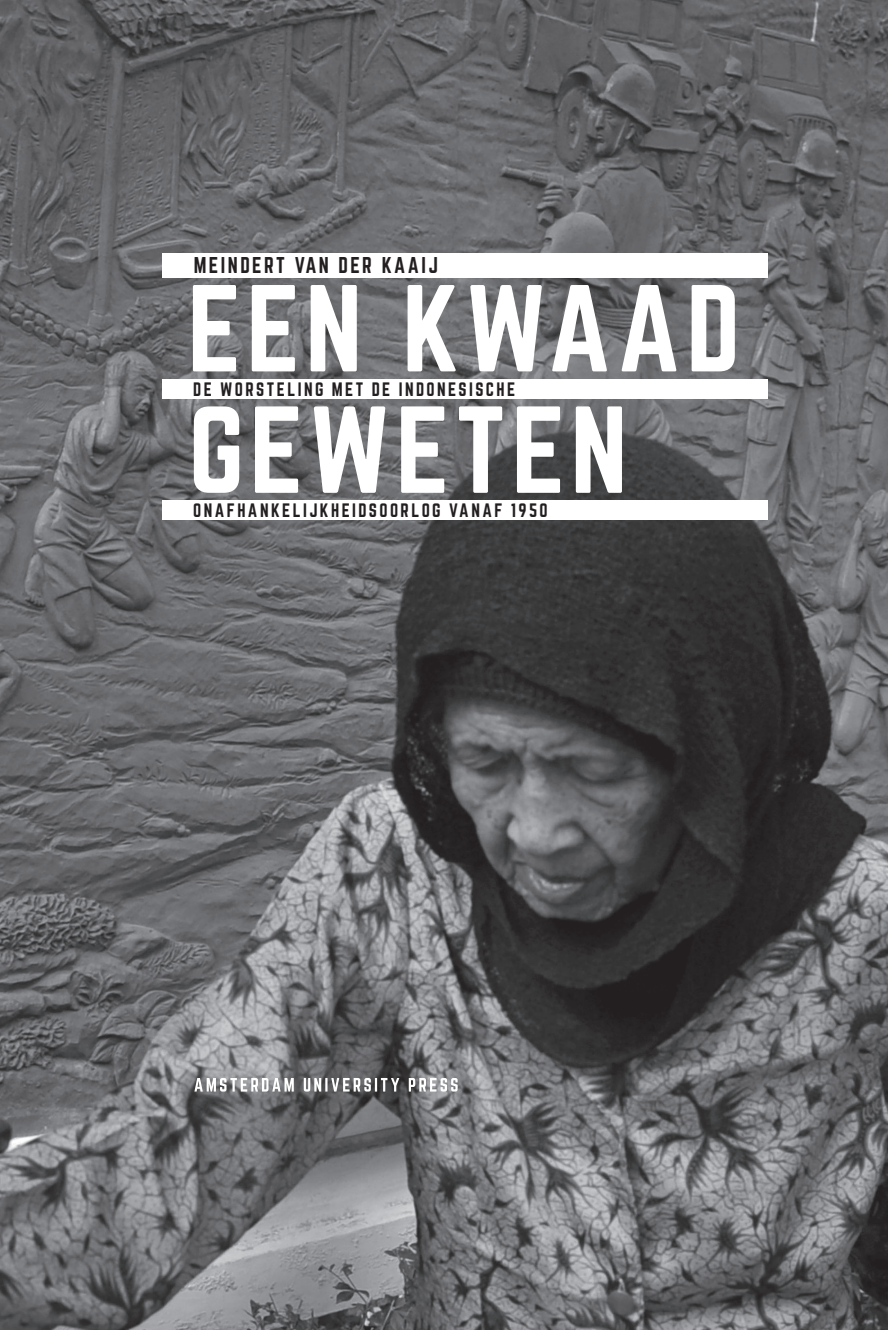
<style>
.page{position:relative;width:888px;height:1330px;background:#fff}
.page>*{position:absolute;margin:0;border:0;box-sizing:border-box;transform-origin:0 0}
.t1{font:108px "Norwester";letter-spacing:.045em;color:#fff}
.t2{font:20px "Norwester";letter-spacing:.13em;color:#231f20;scale:.95 1}
.t3{font:17px "Norwester";letter-spacing:.145em;color:#231f20;scale:.96 1}
</style>
<div class="page">
<img style="left:0;top:0;width:888px;height:1330px">
<div style="left:162px;top:253px;width:606px;height:24px;background:#fff"></div>
<div style="left:162px;top:379px;width:606px;height:20px;background:#fff"></div>
<div style="left:162px;top:500px;width:606px;height:20px;background:#fff"></div>
<svg style="left:194px;top:1078px;width:263px;height:14px"></svg>
<p class="t2" style="left:194px;top:256px;width:259px">MEINDERT VAN DER KAAIJ</p>
<h1 class="t1" style="left:187px;top:277px;width:554px">EEN KWAAD</h1>
<p class="t3" style="left:193px;top:381px;width:337px">DE WORSTELING MET DE INDONESISCHE</p>
<h1 class="t1" style="left:188px;top:398px;width:440px">GEWETEN</h1>
<p class="t3" style="left:193px;top:502px;width:371px">ONAFHANKELIJKHEIDSOORLOG VANAF 1950</p>
</div>
